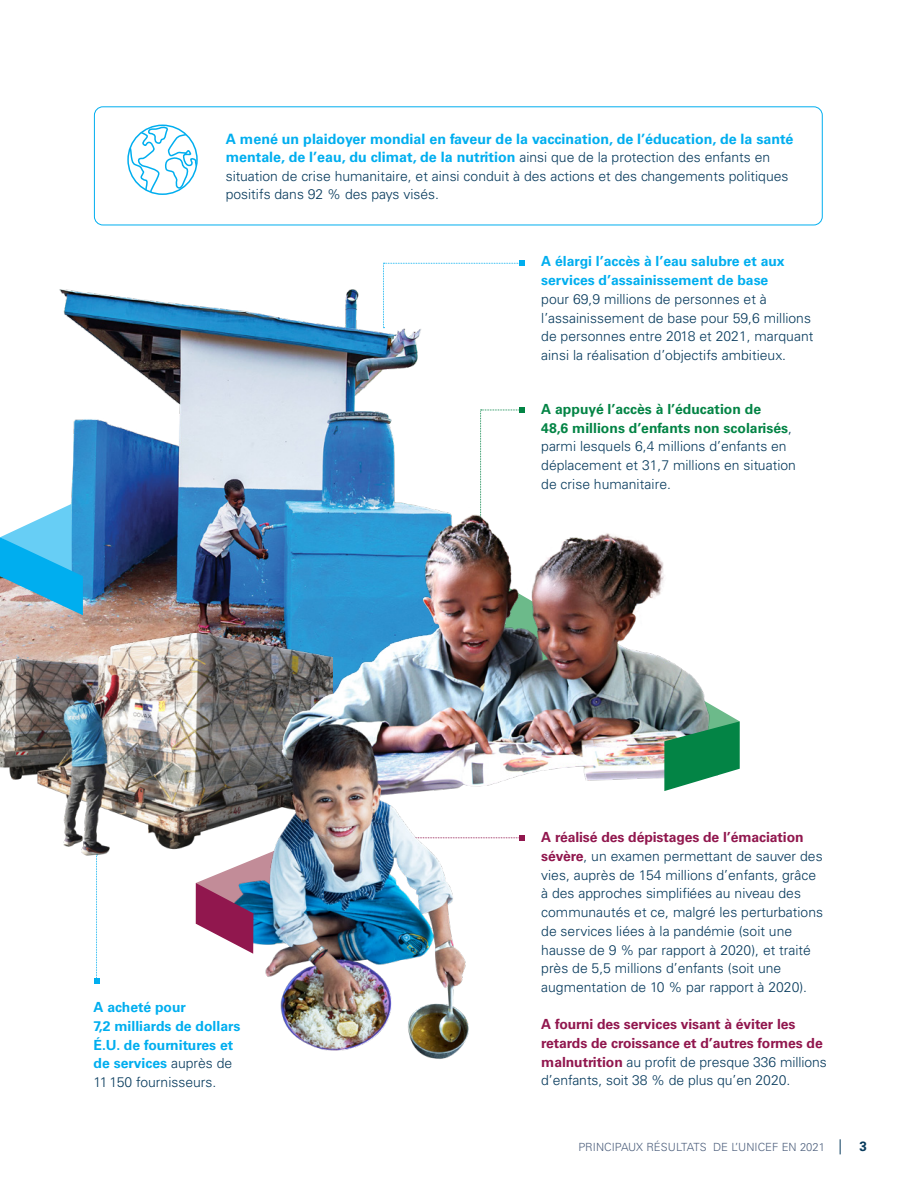
<style>
.page{position:relative;width:918px;height:1188px;background:#fff}
.page>*{position:absolute;margin:0;border:0;box-sizing:border-box;transform-origin:0 0}
.t1{font:700 14.25px/18.8px "Univers LT Std";color:#00aeef}
.t2{font:300 13.95px/18.8px "Univers LT Std";color:#083b5d}
.t3{font:700 13.95px/18.8px "Univers LT Std";letter-spacing:-.005em;color:#91174e}
.t4{font:700 13.95px/18.8px "Univers LT Std";color:#00aeef}
.t5{font:700 13.5px "Univers LT Std";color:#083b5d}
.t6{font:300 11.25px "Univers LT Std";letter-spacing:.005em;color:#4f617e}
.s1{font-weight:300;font-size:13.95px;color:#083b5d}
.s2{font-weight:700;color:#00aeef}
.s3{font-weight:700;color:#038445}
.s4{font-weight:300;color:#083b5d}
.s5{font-weight:700;color:#91174e}
</style>
<div class="page">
<svg style="left:840px;top:1139px;width:1px;height:15px"></svg>
<svg style="left:94px;top:860px;width:6px;height:124px"></svg>
<img style="left:0;top:289px;width:421px;height:344px">
<svg style="left:383px;top:260px;width:142px;height:68px"></svg>
<svg style="left:479px;top:835px;width:46px;height:6px"></svg>
<img style="left:0;top:633px;width:266px;height:227px">
<svg style="left:128px;top:125px;width:69px;height:69px"></svg>
<div style="left:127px;top:125px;width:71px;height:70px;border:2px solid #00aeef;border-radius:50%"></div>
<div style="left:94px;top:106px;width:729px;height:119px;border:1px solid #00aeef;border-radius:9px"></div>
<svg style="left:480px;top:407px;width:45px;height:93px"></svg>
<img style="left:266px;top:500px;width:452px;height:287px">
<svg style="left:664px;top:721px;width:76px;height:70px"></svg>
<svg style="left:0;top:504px;width:83px;height:111px;background:#64c1e6"></svg>
<img style="left:203px;top:712px;width:276px;height:347px">
<svg style="left:196px;top:843px;width:97px;height:111px"></svg>
<p class="t1" style="left:226px;top:129px;width:569px">A mené un plaidoyer mondial en faveur de la vaccination, de l’éducation, de la santé mentale, de l’eau, du climat, de la nutrition <span class="s1">ainsi que de la protection des enfants en</span></p>
<p class="t2" style="left:226px;top:167px;width:564px">situation de crise humanitaire, et ainsi conduit à des actions et des changements politiques positifs dans 92 % des pays visés.</p>
<p class="t2" style="left:541px;top:252px;width:274px"><span class="s2">A élargi l’accès à l’eau salubre et aux services d’assainissement de base<br></span>pour 69,9 millions de personnes et à l’assainissement de base pour 59,6 millions de personnes entre 2018 et 2021, marquant ainsi la réalisation d’objectifs ambitieux.</p>
<p class="t2" style="left:541px;top:400px;width:256px"><span class="s3">A appuyé l’accès à l’éducation de<br>48,6 millions d’enfants non scolarisés</span>, parmi lesquels 6,4 millions d’enfants en déplacement et 31,7 millions en situation de crise humanitaire.</p>
<p class="t4" style="left:94px;top:998px;width:148px">A acheté pour<br>7,2 milliards de dollars<br>É.U. de fournitures et de services <span class="s4">auprès de<br>11 150 fournisseurs.</span></p>
<p class="t2" style="left:541px;top:828px;width:283px"><span class="s5">A réalisé des dépistages de l’émaciation sévère</span>, un examen permettant de sauver des vies, auprès de 154 millions d’enfants, grâce à des approches simplifiées au niveau des communautés et ce, malgré les perturbations de services liées à la pandémie (soit une hausse de 9 % par rapport à 2020), et traité près de 5,5 millions d’enfants (soit une augmentation de 10 % par rapport à 2020).</p>
<p class="t3" style="left:541px;top:1015px;width:287px">A fourni des services visant à éviter les retards de croissance et d’autres formes de malnutrition <span class="s4">au profit de presque 336 millions d’enfants, soit 38 % de plus qu’en 2020.</span></p>
<p class="t6" style="left:578px;top:1140px;width:248px">PRINCIPAUX RÉSULTATS DE L’UNICEF EN 2021</p>
<p class="t5" style="left:860px;top:1139px;width:9px">3</p>
</div>
